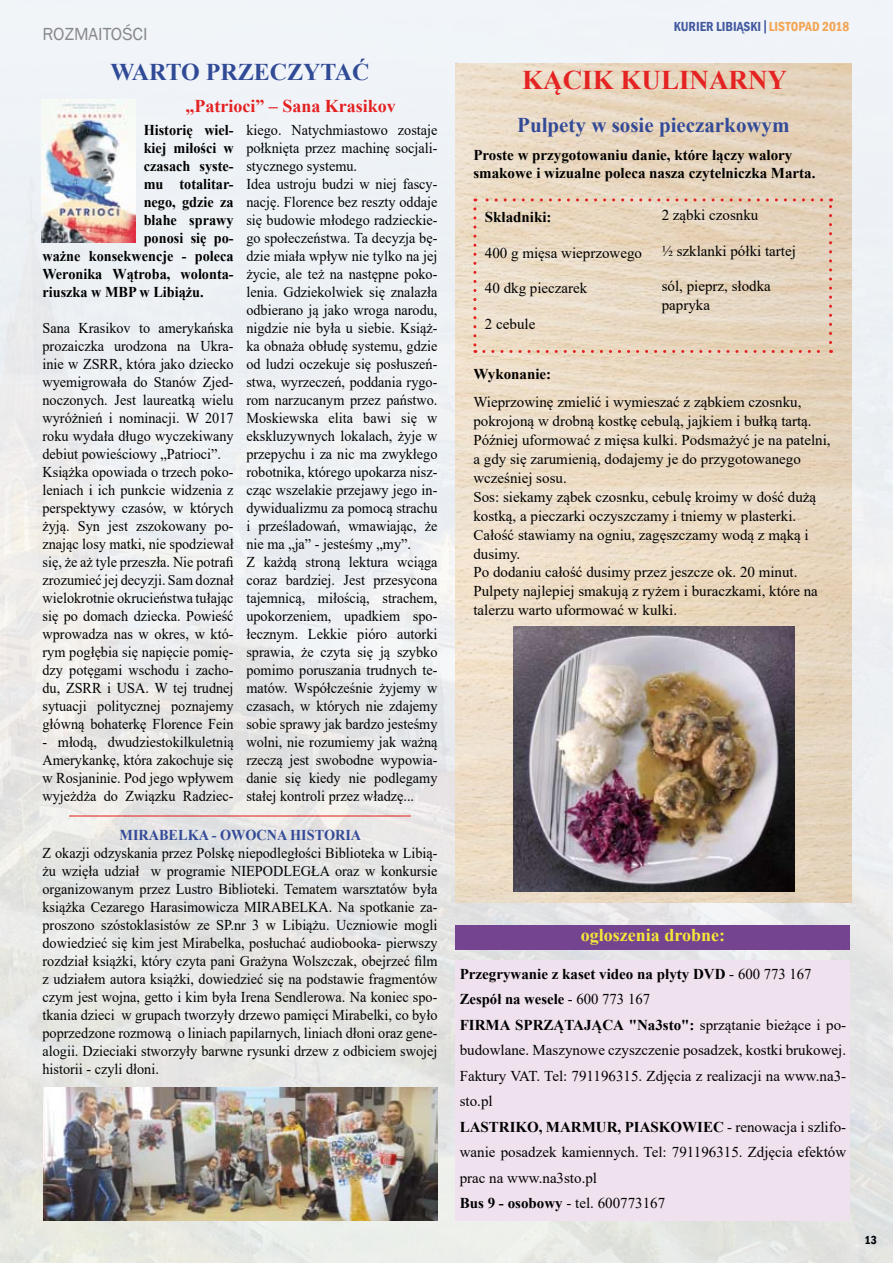
<style>
.page{position:relative;width:893px;height:1263px;background:#fff}
.page>*{position:absolute;margin:0;border:0;box-sizing:border-box;transform-origin:0 0}
.t1{font:700 27px "Times New Roman";color:#e42322}
.t2{font:700 24px "Times New Roman";color:#314a96}
.t3{font:700 21px "Times New Roman";color:#334a97}
.t4{font:700 18px "Times New Roman";color:#e42121}
.t5{font:700 18px "Times New Roman";color:#f5e738}
.t6{font:18px "Franklin Gothic";color:#88888a}
.t7{font:15px/18px "Times New Roman";color:#000;scale:.95 1}
.t8{font:15px/18.9px "Times New Roman";color:#000}
.t9{font:700 15px "Times New Roman";color:#000;scale:.95 1}
.t10{font:700 15px/19px "Times New Roman";color:#000}
.t11{font:700 15px "Times New Roman";color:#334a97;scale:.95 1}
.t12{font:600 condensed 13.5px "Franklin Gothic";color:#304996}
.t13{font:600 condensed 12px "Franklin Gothic";color:#000}
.s1{color:#f39c43}
.s2{font-weight:700}
</style>
<div class="page">
<img style="left:0;top:0;width:893px;height:1263px">
<svg style="left:764px;top:20px;width:2px;height:13px"></svg>
<img style="left:455px;top:64px;width:397px;height:838px">
<div style="left:455px;top:925px;width:395px;height:24px;background:#754491"></div>
<div style="left:455px;top:960px;width:395px;height:260px;background:#efe1ee"></div>
<svg style="left:473px;top:209px;width:3px;height:144px"></svg>
<svg style="left:484px;top:350px;width:347px;height:3px"></svg>
<svg style="left:829px;top:198px;width:3px;height:145px"></svg>
<svg style="left:475px;top:198px;width:347px;height:3px"></svg>
<img style="left:514px;top:627px;width:281px;height:264px">
<img style="left:41px;top:100px;width:94px;height:142px">
<img style="left:44px;top:1087px;width:393px;height:133px">
<hr style="left:69px;top:816px;width:342px;height:1px;background:#e31b19">
<p class="t6" style="left:43px;top:23px;width:106px">ROZMAITOŚCI</p>
<h2 class="t2" style="left:111px;top:55px;width:260px">WARTO PRZECZYTAĆ</h2>
<p class="t4" style="left:185px;top:93px;width:212px">„Patrioci” – Sana Krasikov</p>
<p class="t9" style="left:144px;top:119px;width:96px">Historię wiel-</p>
<p class="t9" style="left:144px;top:137px;width:96px">kiej miłości w</p>
<p class="t9" style="left:144px;top:155px;width:96px">czasach syste-</p>
<p class="t9" style="left:144px;top:173px;width:96px">mu totalitar-</p>
<p class="t9" style="left:144px;top:191px;width:96px">nego, gdzie za</p>
<p class="t9" style="left:144px;top:209px;width:96px">błahe sprawy</p>
<p class="t9" style="left:144px;top:227px;width:96px">ponosi się po-</p>
<p class="t9" style="left:43px;top:245px;width:203px">ważne konsekwencje - poleca</p>
<p class="t9" style="left:43px;top:263px;width:203px">Weronika Wątroba, wolonta-</p>
<p class="t9" style="left:43px;top:281px;width:171px">riuszka w MBP w Libiążu.</p>
<p class="t7" style="left:43px;top:318px;width:203px">Sana Krasikov to amerykańska prozaiczka urodzona na Ukra&shy;inie w ZSRR, która jako dziecko wyemigrowała do Stanów Zjed&shy;noczonych. Jest laureatką wielu wyróżnień i nominacji. W 2017 roku wydała długo wyczekiwany debiut powieściowy „Patrioci”.<br>Książka opowiada o trzech poko&shy;leniach i ich punkcie widzenia z perspektywy czasów, w których żyją. Syn jest zszokowany po&shy;znając losy matki, nie spodziewał się, że aż tyle przeszła. Nie potrafi zrozumieć jej decyzji. Sam doznał wielokrotnie okrucieństwa tułając się po domach dziecka. Powieść wprowadza nas w okres, w któ&shy;rym pogłębia się napięcie pomię&shy;dzy potęgami wschodu i zacho&shy;du, ZSRR i USA. W tej trudnej sytuacji politycznej poznajemy główną bohaterkę Florence Fein</p>
<p class="t7" style="left:43px;top:732px;width:203px;text-align:justify">- młodą, dwudziestokilkuletnią Amerykankę, która zakochuje się w Rosjaninie. Pod jego wpływem wyjeżdża do Związku Radziec-</p>
<p class="t7" style="left:246px;top:120px;width:203px">kiego. Natychmiastowo zostaje połknięta przez machinę socjali&shy;stycznego systemu.<br>Idea ustroju budzi w niej fascy&shy;nację. Florence bez reszty oddaje się budowie młodego radzieckie&shy;go społeczeństwa. Ta decyzja bę&shy;dzie miała wpływ nie tylko na jej życie, ale też na następne poko&shy;lenia. Gdziekolwiek się znalazła odbierano ją jako wroga narodu, nigdzie nie była u siebie. Książ&shy;ka obnaża obłudę systemu, gdzie od ludzi oczekuje się posłuszeń&shy;stwa, wyrzeczeń, poddania rygo&shy;rom narzucanym przez państwo.<br>Moskiewska elita bawi się w ekskluzywnych lokalach, żyje w przepychu i za nic ma zwykłego robotnika, którego upokarza nisz&shy;cząc wszelakie przejawy jego in&shy;dywidualizmu za pomocą strachu i prześladowań, wmawiając, że nie ma „ja” - jesteśmy „my”.<br>Z każdą stroną lektura wciąga coraz bardziej. Jest przesycona tajemnicą, miłością, strachem, upokorzeniem, upadkiem spo&shy;łecznym. Lekkie pióro autorki sprawia, że czyta się ją szybko pomimo poruszania trudnych te&shy;matów. Współcześnie żyjemy w czasach, w których nie zdajemy sobie sprawy jak bardzo jesteśmy wolni, nie rozumiemy jak ważną rzeczą jest swobodne wypowia&shy;danie się kiedy nie podlegamy stałej kontroli przez władzę...</p>
<p class="t11" style="left:120px;top:825px;width:256px">MIRABELKA - OWOCNA HISTORIA</p>
<p class="t7" style="left:43px;top:844px;width:417px;text-align:justify">Z okazji odzyskania przez Polskę niepodległości Biblioteka w Libią&shy;żu wzięła udział w programie NIEPODLEGŁA oraz w konkursie organizowanym przez Lustro Biblioteki. Tematem warsztatów była książka Cezarego Harasimowicza MIRABELKA. Na spotkanie za&shy;proszono szóstoklasistów ze SP.nr 3 w Libiążu. Uczniowie mogli dowiedzieć się kim jest Mirabelka, posłuchać audiobooka- pierwszy rozdział książki, który czyta pani Grażyna Wolszczak, obejrzeć film z udziałem autora książki, dowiedzieć się na podstawie fragmentów czym jest wojna, getto i kim była Irena Sendlerowa. Na koniec spo&shy;tkania dzieci w grupach tworzyły drzewo pamięci Mirabelki, co było poprzedzone rozmową o liniach papilarnych, liniach dłoni oraz gene&shy;alogii. Dzieciaki stworzyły barwne rysunki drzew z odbiciem swojej historii - czyli dłoni.</p>
<p class="t12" style="left:674px;top:17px;width:177px">KURIER LIBIĄSKI <span class="s1">LISTOPAD 2018</span></p>
<h1 class="t1" style="left:522px;top:61px;width:266px">KĄCIK KULINARNY</h1>
<h3 class="t3" style="left:517px;top:109px;width:274px">Pulpety w sosie pieczarkowym</h3>
<p class="t10" style="left:473px;top:144px;width:344px">Proste w przygotowaniu danie, które łączy walory smakowe i wizualne poleca nasza czytelniczka Marta.</p>
<p class="t10" style="left:485px;top:207px;width:68px">Składniki:</p>
<p class="t8" style="left:485px;top:243px;width:159px">400 g mięsa wieprzowego</p>
<p class="t8" style="left:485px;top:278px;width:104px">40 dkg pieczarek</p>
<p class="t8" style="left:485px;top:314px;width:52px">2 cebule</p>
<p class="t8" style="left:662px;top:205px;width:98px">2 ząbki czosnku</p>
<p class="t8" style="left:662px;top:241px;width:136px">½ szklanki półki tartej</p>
<p class="t8" style="left:662px;top:276px;width:111px">sól, pieprz, słodka papryka</p>
<p class="t10" style="left:473px;top:364px;width:79px">Wykonanie:</p>
<p class="t8" style="left:473px;top:392px;width:359px">Wieprzowinę zmielić i wymieszać z ząbkiem czosnku, pokrojoną w drobną kostkę cebulą, jajkiem i bułką tartą.<br>Później uformować z mięsa kulki. Podsmażyć je na patelni, a gdy się zarumienią, dodajemy je do przygotowanego wcześniej sosu.<br>Sos: siekamy ząbek czosnku, cebulę kroimy w dość dużą kostką, a pieczarki oczyszczamy i tniemy w plasterki.<br>Całość stawiamy na ogniu, zagęszczamy wodą z mąką i dusimy.<br>Po dodaniu całość dusimy przez jeszcze ok. 20 minut.<br>Pulpety najlepiej smakują z ryżem i buraczkami, które na talerzu warto uformować w kulki.</p>
<p class="t5" style="left:581px;top:922px;width:146px">ogłoszenia drobne:</p>
<p class="t8" style="left:460px;top:960px;width:388px;line-height:25.5px"><span class="s2">Przegrywanie z kaset video na płyty DVD</span> - 600 773 167<br><span class="s2">Zespół na wesele</span> - 600 773 167<br><span class="s2">FIRMA SPRZĄTAJĄCA "Na3sto":</span> sprzątanie bieżące i po&shy;budowlane. Maszynowe czyszczenie posadzek, kostki brukowej.<br>Faktury VAT. Tel: 791196315. Zdjęcia z realizacji na www.na3- sto.pl<br><span class="s2">LASTRIKO, MARMUR, PIASKOWIEC</span> - renowacja i szlifo&shy;wanie posadzek kamiennych. Tel: 791196315. Zdjęcia efektów prac na www.na3sto.pl<br><span class="s2">Bus 9 - osobowy</span> - tel. 600773167</p>
<p class="t13" style="left:864px;top:1232px;width:14px">13</p>
</div>
